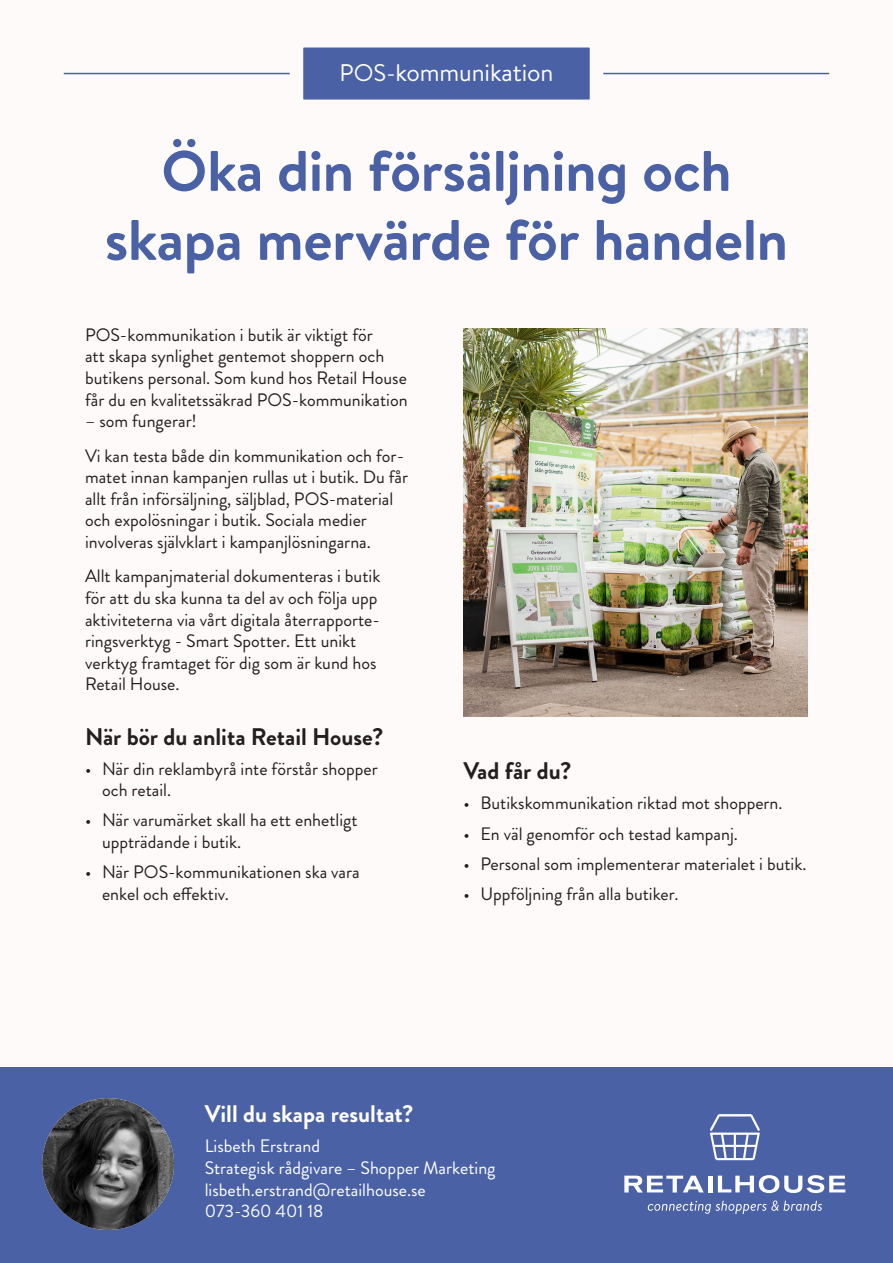
<style>
.page{position:relative;width:893px;height:1263px;background:#fff}
.page>*{position:absolute;margin:0;border:0;box-sizing:border-box;transform-origin:0 0}
.Rubrik{font:700 57px/69px "Brandon Text";letter-spacing:-.01em;color:#4a61a6;text-align:center}
.Mellanrubrik{font:700 24px "Brandon Grotesque";color:#231f20}
.Mellanrubrik-2{font:700 24px "Brandon Grotesque";color:#fff}
.Rubrik-2{font:24px "Brandon Text";letter-spacing:-.005em;color:#fff}
.Brödtext_12{font:18px/21.6px "Brandon Grotesque";color:#231f20}
.Brödtext_12_vit{font:18px/21.6px "Brandon Grotesque";color:#fff}
</style>
<div class="page">
<div style="left:0;top:1066px;width:893px;height:197px;background:#4a61a6"></div>
<div style="left:0;top:0;width:893px;height:1066px;background:#fdfaf9"></div>
<svg style="left:648px;top:1200px;width:174px;height:14px"></svg>
<svg style="left:624px;top:1175px;width:80px;height:17px"></svg>
<hr style="left:708px;top:1175px;width:4px;height:17px;background:#fff">
<svg style="left:718px;top:1175px;width:127px;height:18px"></svg>
<svg style="left:710px;top:1114px;width:50px;height:46px"></svg>
<hr style="left:64px;top:73px;width:765px;height:1px;background:#4a61a6">
<div style="left:290px;top:34px;width:313px;height:79px;background:#4a61a6;border:14px solid #fdfaf9"></div>
<img style="left:463px;top:328px;width:345px;height:388px">
<img style="left:42px;top:1098px;width:132px;height:132px;border-radius:66px">
<p class="Rubrik-2" style="left:340px;top:56px;width:215px">POS-kommunikation</p>
<p class="Rubrik" style="left:105px;top:135px;width:685px">Öka din försäljning och skapa mervärde för handeln</p>
<p class="Brödtext_12" style="left:85px;top:324px;width:324px">POS-kommunikation i butik är viktigt för<br>att skapa synlighet gentemot shoppern och butikens personal. Som kund hos Retail House får du en kvalitetssäkrad POS-kommunikation</p>
<p class="Brödtext_12" style="left:85px;top:410px;width:113px">– som fungerar!</p>
<p class="Brödtext_12" style="left:85px;top:445px;width:325px">Vi kan testa både din kommunikation och for&shy;matet innan kampanjen rullas ut i butik. Du får allt från införsäljning, säljblad, POS-material och expolösningar i butik. Sociala medier involveras självklart i kampanjlösningarna.</p>
<p class="Brödtext_12" style="left:85px;top:566px;width:297px">Allt kampanjmaterial dokumenteras i butik för att du ska kunna ta del av och följa upp aktiviteterna via vårt digitala återrapporte&shy;ringsverktyg - Smart Spotter. Ett unikt verktyg framtaget för dig som är kund hos Retail House.</p>
<p class="Mellanrubrik" style="left:85px;top:720px;width:300px">När bör du anlita Retail House?</p>
<p class="Brödtext_12" style="left:102px;top:758px;width:277px;text-indent:-17px">• När din reklambyrå inte förstår shopper och retail.</p>
<p class="Brödtext_12" style="left:102px;top:810px;width:257px;text-indent:-17px">• När varumärket skall ha ett enhetligt uppträdande i butik.</p>
<p class="Brödtext_12" style="left:102px;top:861px;width:259px;text-indent:-17px">• När POS-kommunikationen ska vara enkel och effektiv.</p>
<p class="Mellanrubrik" style="left:463px;top:754px;width:109px">Vad får du?</p>
<p class="Brödtext_12" style="left:463px;top:793px;width:321px">• Butikskommunikation riktad mot shoppern.</p>
<p class="Brödtext_12" style="left:463px;top:823px;width:276px">• En väl genomför och testad kampanj.</p>
<p class="Brödtext_12" style="left:463px;top:853px;width:345px">• Personal som implementerar materialet i butik.</p>
<p class="Brödtext_12" style="left:463px;top:883px;width:216px">• Uppföljning från alla butiker.</p>
<p class="Mellanrubrik-2" style="left:205px;top:1097px;width:210px">Vill du skapa resultat?</p>
<p class="Brödtext_12_vit" style="left:205px;top:1136px;width:292px">Lisbeth Erstrand<br>Strategisk rådgivare – Shopper Marketing</p>
<p class="Brödtext_12_vit" style="left:205px;top:1179px;width:222px">lisbeth.erstrand@retailhouse.se</p>
<p class="Brödtext_12_vit" style="left:205px;top:1200px;width:120px">073-360 401 18</p>
</div>
